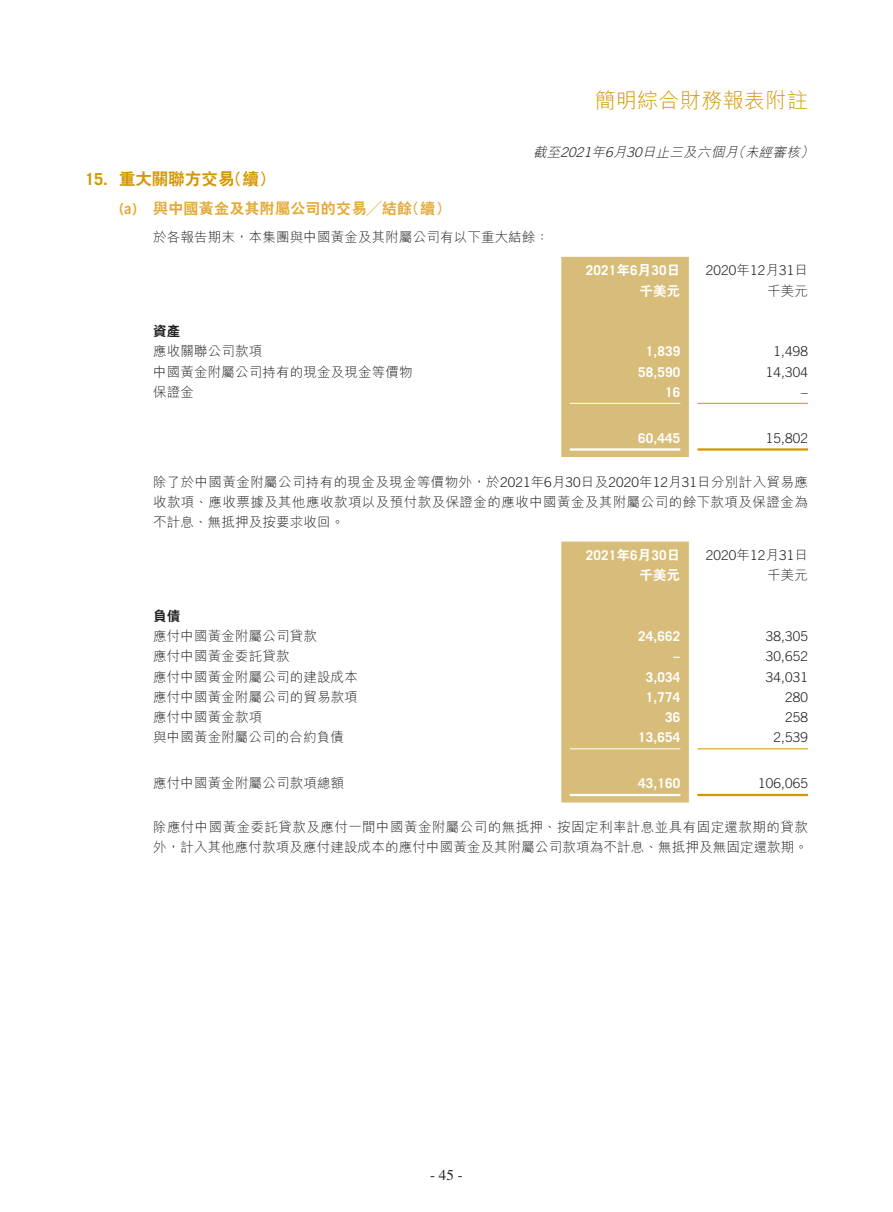
<style>
.page{position:relative;width:893px;height:1212px;background:#fff}
.page>*{position:absolute;margin:0;border:0;box-sizing:border-box;transform-origin:0 0}
.t1{font:300 21px "M Hei HK";letter-spacing:.015em;color:#d49600}
.t2{font:800 16.5px "C Hei 2 HK";letter-spacing:-.005em;color:#d49600}
.t3{font:800 15px "C Hei 2 HK";letter-spacing:.015em;color:#e3aa38}
.t4{font:15px "Times LT Std";color:#231f20}
.t5{font:300 13.5px/20.2px "M Hei HK";letter-spacing:.01em;color:#231f20;text-align:justify}
.t6{font:300 13.5px/20.2px "M Hei HK";letter-spacing:.035em;color:#231f20}
.t7{font:300 13.5px "Trade Gothic LT Std";letter-spacing:.01em;color:#231f20}
.t8{font:700 13.5px "Trade Gothic LT Std";letter-spacing:.01em;color:#fff}
.t9{font:italic 300 13.5px "M Hei HK";color:#231f20}
.t10{font:800 13.5px "C Hei 2 HK";letter-spacing:.01em;color:#fff}
.t11{font:800 13.5px "C Hei 2 HK";color:#231f20}
.s1{font-family:"Trade Gothic LT Std"}
.s2{font-family:"Trade Gothic LT Std";font-weight:700}
.s3{font-family:"C Hei 2 HK";font-weight:800}
.s4{font-family:"M Hei HK"}
</style>
<div class="page">
<div style="left:561px;top:257px;width:128px;height:200px;background:#d7bd79"></div>
<hr style="left:570px;top:403px;width:110px;height:1px;background:#fff">
<hr style="left:697px;top:403px;width:111px;height:1px;background:#d49600">
<hr style="left:570px;top:448px;width:110px;height:3px;background:#fff">
<hr style="left:697px;top:448px;width:111px;height:3px;background:#d49600">
<div style="left:561px;top:541px;width:128px;height:261px;background:#d7bd79"></div>
<hr style="left:570px;top:748px;width:110px;height:1px;background:#fff">
<hr style="left:697px;top:748px;width:111px;height:1px;background:#d49600">
<hr style="left:570px;top:794px;width:110px;height:2px;background:#fff">
<hr style="left:697px;top:794px;width:111px;height:2px;background:#d49600">
<h1 class="t1" style="left:595px;top:86px;width:215px">簡明綜合財務報表附註</h1>
<p class="t9" style="left:533px;top:143px;width:286px">截至<span class="s1">2021</span>年<span class="s1">6</span>月<span class="s1">30</span>日止三及六個月（未經審核）</p>
<p class="t2" style="left:85px;top:168px;width:192px"><span class="s2">15.</span> 重大關聯方交易（續）</p>
<p class="t3" style="left:119px;top:198px;width:333px"><span class="s2">(a)</span> 與中國黃金及其附屬公司的交易╱結餘（續）</p>
<p class="t5" style="left:153px;top:227px;width:398px">於各報告期末，本集團與中國黃金及其附屬公司有以下重大結餘：</p>
<p class="t8" style="left:586px;top:262px;width:96px">2021<span class="s3">年</span>6<span class="s3">月</span>30<span class="s3">日</span></p>
<p class="t7" style="left:706px;top:263px;width:104px">2020<span class="s4">年</span>12<span class="s4">月</span>31<span class="s4">日</span></p>
<p class="t10" style="left:639px;top:282px;width:42px">千美元</p>
<p class="t5" style="left:767px;top:280px;width:42px">千美元</p>
<p class="t11" style="left:153px;top:322px;width:29px">資產</p>
<p class="t5" style="left:153px;top:341px;width:111px">應收關聯公司款項</p>
<p class="t8" style="left:646px;top:343px;width:36px">1,839</p>
<p class="t7" style="left:773px;top:344px;width:36px">1,498</p>
<p class="t5" style="left:153px;top:361px;width:261px">中國黃金附屬公司持有的現金及現金等價物</p>
<p class="t8" style="left:638px;top:363px;width:44px">58,590</p>
<p class="t7" style="left:766px;top:364px;width:44px">14,304</p>
<p class="t5" style="left:153px;top:381px;width:42px">保證金</p>
<p class="t8" style="left:665px;top:384px;width:17px">16</p>
<p class="t7" style="left:801px;top:384px;width:8px">–</p>
<p class="t8" style="left:638px;top:429px;width:44px">60,445</p>
<p class="t7" style="left:766px;top:430px;width:44px">15,802</p>
<p class="t5" style="left:153px;top:471px;width:656px">除了於中國黃金附屬公司持有的現金及現金等價物外，於<span class="s1">2021</span>年<span class="s1">6</span>月<span class="s1">30</span>日及<span class="s1">2020</span>年<span class="s1">12</span>月<span class="s1">31</span>日分別計入貿易應收款項、應收票據及其他應收款項以及預付款及保證金的應收中國黃金及其附屬公司的餘下款項及保證金為不計息、無抵押及按要求收回。</p>
<p class="t8" style="left:586px;top:547px;width:96px">2021<span class="s3">年</span>6<span class="s3">月</span>30<span class="s3">日</span></p>
<p class="t7" style="left:706px;top:547px;width:104px">2020<span class="s4">年</span>12<span class="s4">月</span>31<span class="s4">日</span></p>
<p class="t10" style="left:639px;top:566px;width:42px">千美元</p>
<p class="t5" style="left:767px;top:565px;width:42px">千美元</p>
<p class="t11" style="left:153px;top:607px;width:29px">負債</p>
<p class="t5" style="left:153px;top:625px;width:165px">應付中國黃金附屬公司貸款</p>
<p class="t8" style="left:638px;top:628px;width:44px">24,662</p>
<p class="t7" style="left:766px;top:628px;width:44px">38,305</p>
<p class="t5" style="left:153px;top:646px;width:138px">應付中國黃金委託貸款</p>
<p class="t8" style="left:674px;top:648px;width:8px">–</p>
<p class="t7" style="left:766px;top:648px;width:44px">30,652</p>
<p class="t5" style="left:153px;top:666px;width:206px">應付中國黃金附屬公司的建設成本</p>
<p class="t8" style="left:646px;top:668px;width:36px">3,034</p>
<p class="t7" style="left:766px;top:669px;width:44px">34,031</p>
<p class="t5" style="left:153px;top:686px;width:206px">應付中國黃金附屬公司的貿易款項</p>
<p class="t8" style="left:646px;top:689px;width:36px">1,774</p>
<p class="t7" style="left:785px;top:689px;width:24px">280</p>
<p class="t5" style="left:153px;top:706px;width:111px">應付中國黃金款項</p>
<p class="t8" style="left:665px;top:709px;width:17px">36</p>
<p class="t7" style="left:785px;top:709px;width:24px">258</p>
<p class="t5" style="left:153px;top:727px;width:193px">與中國黃金附屬公司的合約負債</p>
<p class="t8" style="left:638px;top:729px;width:44px">13,654</p>
<p class="t7" style="left:773px;top:729px;width:36px">2,539</p>
<p class="t5" style="left:153px;top:772px;width:193px">應付中國黃金附屬公司款項總額</p>
<p class="t8" style="left:638px;top:775px;width:44px">43,160</p>
<p class="t7" style="left:758px;top:775px;width:51px">106,065</p>
<p class="t6" style="left:153px;top:816px;width:656px">除應付中國黃金委託貸款及應付一間中國黃金附屬公司的無抵押、按固定利率計息並具有固定還款期的貸款外，計入其他應付款項及應付建設成本的應付中國黃金及其附屬公司款項為不計息、無抵押及無固定還款期。</p>
<p class="t4" style="left:430px;top:1167px;width:34px">- 45 -</p>
</div>
